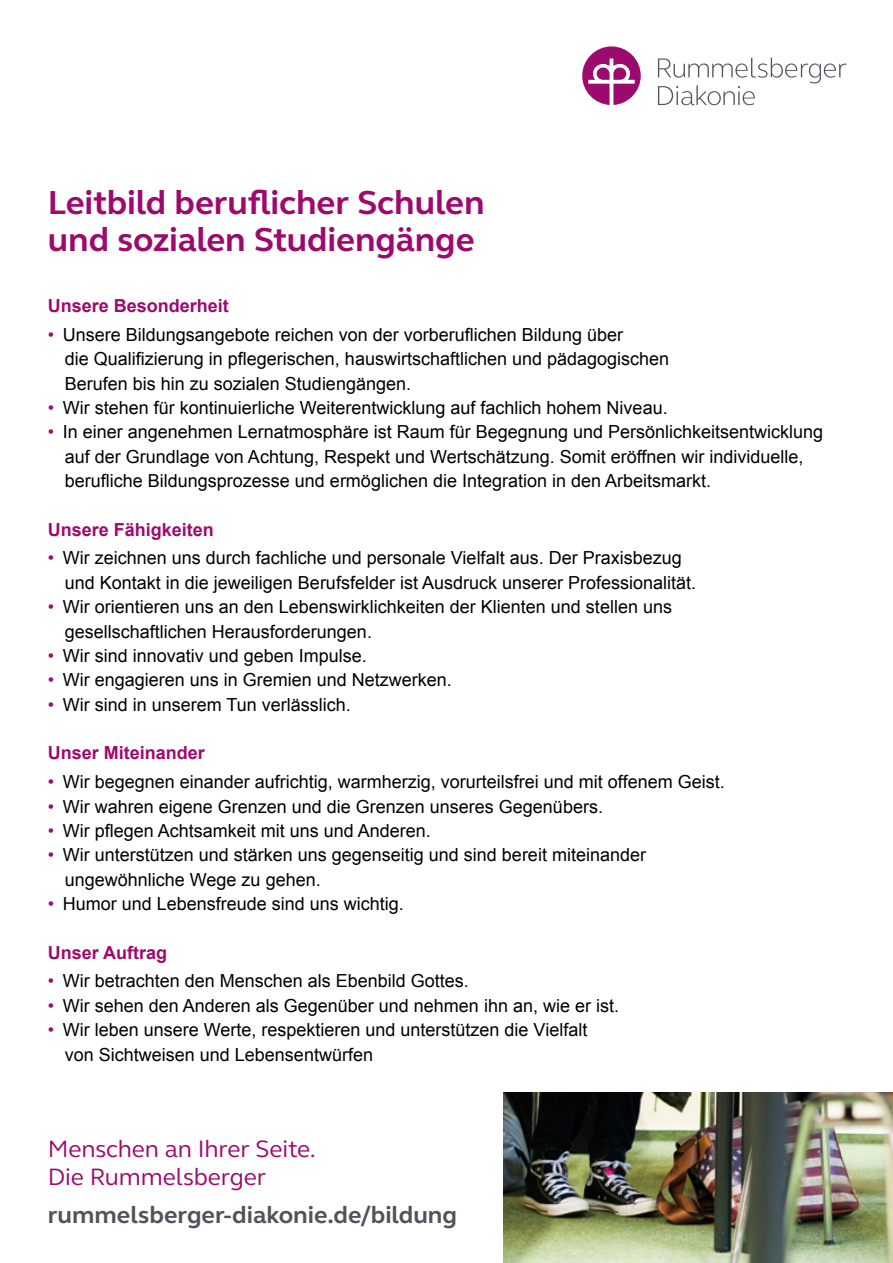
<style>
.page{position:relative;width:893px;height:1263px;background:#fff}
.page>*{position:absolute;margin:0;border:0;box-sizing:border-box;transform-origin:0 0}
.Head_brombeer{font:700 34.2px "FS Elliot";letter-spacing:-.005em;color:#9d0a6d}
.Claim_brombeer{font:24.3px "FS Elliot";letter-spacing:-.005em;color:#9d0a6d}
.Claim_URL{font:700 24.3px "FS Elliot";color:#50535a}
.t1{font:18px/24.3px "Arial";color:#000}
.subline_brombeer{font:700 18px "Arial";color:#9d0a6d}
.s1{color:#9d0a6d}
</style>
<div class="page">
<img style="left:504px;top:1092px;width:389px;height:171px">
<svg style="left:658px;top:58px;width:188px;height:47px"></svg>
<svg style="left:582px;top:46px;width:59px;height:59px"></svg>
<p class="Head_brombeer" style="left:48px;top:180px;width:438px">Leitbild beruflicher Schulen</p>
<p class="Head_brombeer" style="left:48px;top:217px;width:428px">und sozialen Studiengänge</p>
<p class="subline_brombeer" style="left:48px;top:294px;width:183px">Unsere Besonderheit</p>
<p class="t1" style="left:65px;top:322px;width:606px;text-indent:-17px"><span class="s1">•</span> Unsere Bildungsangebote reichen von der vorberuflichen Bildung über<br>die Qualifizierung in pflegerischen, hauswirtschaftlichen und pädagogischen<br>Berufen bis hin zu sozialen Studiengängen.</p>
<p class="t1" style="left:48px;top:396px;width:621px"><span class="s1">•</span> Wir stehen für kontinuierliche Weiterentwicklung auf fachlich hohem Niveau.</p>
<p class="t1" style="left:65px;top:420px;width:760px;text-indent:-17px"><span class="s1">•</span> In einer angenehmen Lernatmosphäre ist Raum für Begegnung und Persönlichkeitsentwicklung auf der Grundlage von Achtung, Respekt und Wertschätzung. Somit eröffnen wir individuelle, berufliche Bildungsprozesse und ermöglichen die Integration in den Arbeitsmarkt.</p>
<p class="subline_brombeer" style="left:48px;top:517px;width:168px">Unsere Fähigkeiten</p>
<p class="t1" style="left:65px;top:546px;width:633px;text-indent:-17px"><span class="s1">•</span> Wir zeichnen uns durch fachliche und personale Vielfalt aus. Der Praxisbezug und Kontakt in die jeweiligen Berufsfelder ist Ausdruck unserer Professionalität.</p>
<p class="t1" style="left:65px;top:595px;width:609px;text-indent:-17px"><span class="s1">•</span> Wir orientieren uns an den Lebenswirklichkeiten der Klienten und stellen uns gesellschaftlichen Herausforderungen.</p>
<p class="t1" style="left:48px;top:644px;width:321px"><span class="s1">•</span> Wir sind innovativ und geben Impulse.</p>
<p class="t1" style="left:48px;top:668px;width:406px"><span class="s1">•</span> Wir engagieren uns in Gremien und Netzwerken.</p>
<p class="t1" style="left:48px;top:692px;width:304px"><span class="s1">•</span> Wir sind in unserem Tun verlässlich.</p>
<p class="subline_brombeer" style="left:48px;top:741px;width:159px">Unser Miteinander</p>
<p class="t1" style="left:48px;top:770px;width:678px"><span class="s1">•</span> Wir begegnen einander aufrichtig, warmherzig, vorurteilsfrei und mit offenem Geist.</p>
<p class="t1" style="left:48px;top:794px;width:557px"><span class="s1">•</span> Wir wahren eigene Grenzen und die Grenzen unseres Gegenübers.</p>
<p class="t1" style="left:48px;top:818px;width:385px"><span class="s1">•</span> Wir pflegen Achtsamkeit mit uns und Anderen.</p>
<p class="t1" style="left:65px;top:843px;width:583px;text-indent:-17px"><span class="s1">•</span> Wir unterstützen und stärken uns gegenseitig und sind bereit miteinander ungewöhnliche Wege zu gehen.</p>
<p class="t1" style="left:48px;top:892px;width:358px"><span class="s1">•</span> Humor und Lebensfreude sind uns wichtig.</p>
<p class="subline_brombeer" style="left:48px;top:940px;width:121px">Unser Auftrag</p>
<p class="t1" style="left:48px;top:969px;width:423px"><span class="s1">•</span> Wir betrachten den Menschen als Ebenbild Gottes.</p>
<p class="t1" style="left:48px;top:993px;width:573px"><span class="s1">•</span> Wir sehen den Anderen als Gegenüber und nehmen ihn an, wie er ist.</p>
<p class="t1" style="left:65px;top:1018px;width:524px;text-indent:-17px"><span class="s1">•</span> Wir leben unsere Werte, respektieren und unterstützen die Vielfalt von Sichtweisen und Lebensentwürfen</p>
<p class="Claim_brombeer" style="left:48px;top:1132px;width:270px">Menschen an Ihrer Seite.</p>
<p class="Claim_brombeer" style="left:48px;top:1160px;width:220px">Die Rummelsberger</p>
<p class="Claim_URL" style="left:48px;top:1198px;width:411px">rummelsberger-diakonie.de/bildung</p>
</div>
